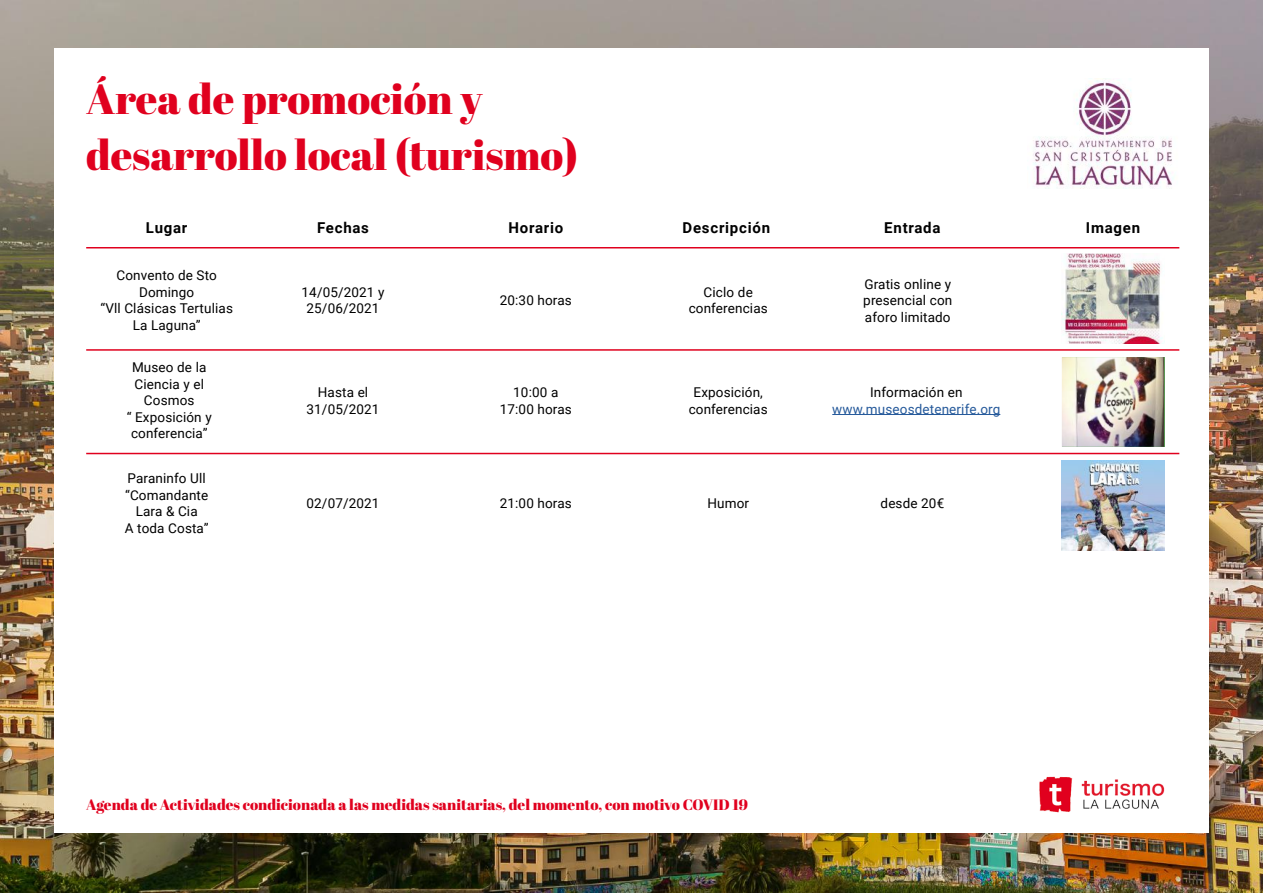
<style>
.page{position:relative;width:1263px;height:893px;background:#fff}
.page>*{position:absolute;margin:0;border:0;box-sizing:border-box;transform-origin:0 0}
.t1{font:42px/55.5px "Abril Fatface";color:#e0001e}
.t2{font:15px "Abril Fatface";color:#e0001e}
.t3{font:700 15px "Roboto";letter-spacing:.05em;color:#000}
.t4{font:13.5px/16.5px "Roboto";letter-spacing:.01em;color:#000;text-align:center}
.t5{font:13.5px "Roboto";letter-spacing:.01em;color:#265a9b}
</style>
<div class="page">
<img style="left:0;top:0;width:1263px;height:893px">
<div style="left:54px;top:48px;width:1155px;height:785px;background:#fff"></div>
<hr style="left:86px;top:247px;width:1093px;height:1px;background:#e0001e">
<hr style="left:86px;top:349px;width:1093px;height:2px;background:#e0001e">
<img style="left:1033px;top:80px;width:141px;height:108px">
<hr style="left:86px;top:453px;width:1093px;height:1px;background:#e0001e">
<img style="left:1039px;top:776px;width:126px;height:37px">
<img style="left:1062px;top:254px;width:101px;height:90px">
<hr style="left:832px;top:414px;width:168px;height:1px;background:#265a9b">
<img style="left:1062px;top:357px;width:102px;height:90px">
<img style="left:1062px;top:460px;width:102px;height:90px">
<h1 class="t1" style="left:86px;top:70px;width:493px">Área de promoción y desarrollo local (turismo)</h1>
<p class="t3" style="left:146px;top:217px;width:43px">Lugar</p>
<p class="t3" style="left:317px;top:217px;width:53px">Fechas</p>
<p class="t3" style="left:508px;top:217px;width:56px">Horario</p>
<p class="t3" style="left:683px;top:217px;width:89px">Descripción</p>
<p class="t3" style="left:884px;top:217px;width:58px">Entrada</p>
<p class="t3" style="left:1086px;top:217px;width:56px">Imagen</p>
<p class="t4" style="left:100px;top:267px;width:134px">Convento de Sto<br>Domingo<br>“Vll Clásicas Tertulias<br>La Laguna”</p>
<p class="t4" style="left:127px;top:359px;width:86px">Museo de la<br>Ciencia y el<br>Cosmos<br>“ Exposición y conferencia”</p>
<p class="t4" style="left:125px;top:470px;width:85px">Paraninfo Ull “Comandante<br>Lara &amp; Cia<br>A toda Costa”</p>
<p class="t4" style="left:302px;top:283px;width:84px">14/05/2021 y<br>25/06/2021</p>
<p class="t4" style="left:500px;top:292px;width:74px">20:30 horas</p>
<p class="t4" style="left:689px;top:283px;width:81px">Ciclo de conferencias</p>
<p class="t4" style="left:863px;top:275px;width:91px;text-align:justify">Gratis online y presencial con aforo limitado</p>
<p class="t4" style="left:307px;top:383px;width:75px">Hasta el<br>31/05/2021</p>
<p class="t4" style="left:500px;top:383px;width:74px">10:00 a<br>17:00 horas</p>
<p class="t4" style="left:689px;top:383px;width:81px">Exposición, conferencias</p>
<p class="t4" style="left:870px;top:383px;width:94px">Información en</p>
<p class="t5" style="left:832px;top:399px;width:170px">www.museosdetenerife.org</p>
<p class="t4" style="left:307px;top:494px;width:75px">02/07/2021</p>
<p class="t4" style="left:500px;top:494px;width:74px">21:00 horas</p>
<p class="t4" style="left:707px;top:494px;width:43px">Humor</p>
<p class="t4" style="left:880px;top:494px;width:65px">desde 20€</p>
<p class="t2" style="left:86px;top:794px;width:663px">Agenda de Actividades condicionada a las medidas sanitarias, del momento, con motivo COVID 19</p>
</div>
